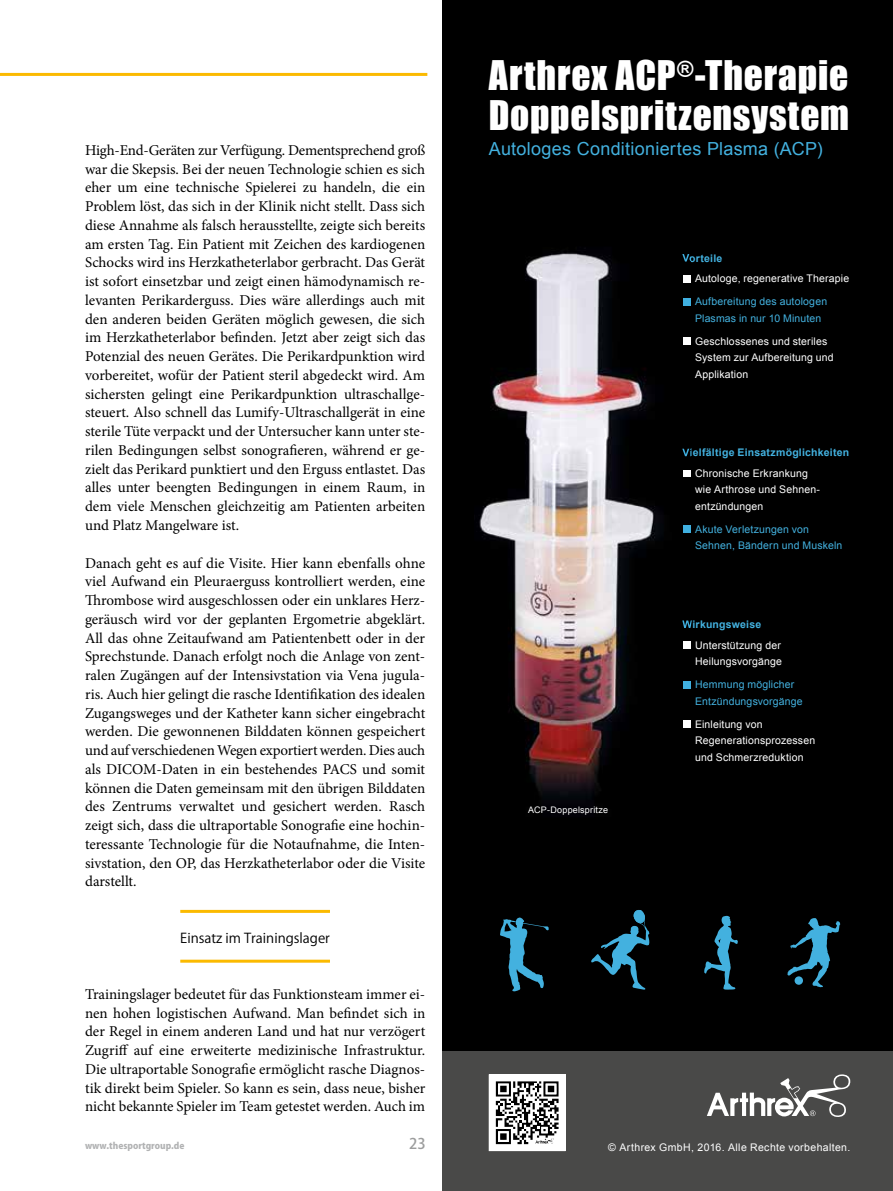
<style>
.page{position:relative;width:893px;height:1191px;background:#fff}
.page>*{position:absolute;margin:0;border:0;box-sizing:border-box;transform-origin:0 0}
.t1{font:37.5px/40.5px "Impact";letter-spacing:.02em;color:#fff}
.t2{font:18px "Arial";letter-spacing:.015em;color:#43b1df}
.t3{font:15px/18.8px "Minion Pro";letter-spacing:-.005em;color:#000;text-align:justify}
.t4{font:500 14.7px "Koz Go Pro";color:#9c9d9d}
.t5{font:13.5px "Koz Go Pro";color:#000}
.t6{font:10.5px/16.5px "Arial";letter-spacing:.015em;color:#fff}
.t7{font:10.5px/16.5px "Arial";letter-spacing:.015em;color:#43b1df}
.t8{font:700 10.5px "Arial";letter-spacing:.02em;color:#43b1df}
.t9{font:10.5px "Arial";letter-spacing:.035em;color:#fff}
.t10{font:800 9px "Koz Go Pro";color:#b1b2b3}
.t11{font:9px "Arial";letter-spacing:.02em;color:#fff}
.s1{font-size:15px}
</style>
<div class="page">
<hr style="left:0;top:73px;width:427px;height:3px;background:#fbba00">
<hr style="left:180px;top:910px;width:150px;height:3px;background:#fbba00">
<hr style="left:180px;top:959px;width:150px;height:3px;background:#fbba00">
<div style="left:442px;top:0;width:451px;height:1191px;background:#000"></div>
<div style="left:442px;top:1051px;width:451px;height:140px;background:#494948"></div>
<svg style="left:491px;top:1076px;width:72px;height:73px;background:#a5a5a5"></svg>
<div style="left:489px;top:1074px;width:76px;height:77px;border:1px solid #fff"></div>
<svg style="left:707px;top:1074px;width:143px;height:43px"></svg>
<img style="left:479px;top:248px;width:212px;height:555px">
<svg style="left:682px;top:254px;width:9px;height:8px"></svg>
<svg style="left:683px;top:275px;width:7px;height:7px"></svg>
<svg style="left:683px;top:298px;width:7px;height:7px"></svg>
<svg style="left:683px;top:338px;width:7px;height:6px"></svg>
<svg style="left:682px;top:620px;width:9px;height:10px"></svg>
<svg style="left:683px;top:642px;width:7px;height:7px"></svg>
<svg style="left:683px;top:681px;width:7px;height:7px"></svg>
<svg style="left:683px;top:720px;width:7px;height:7px"></svg>
<svg style="left:682px;top:448px;width:9px;height:10px"></svg>
<svg style="left:683px;top:470px;width:7px;height:7px"></svg>
<svg style="left:683px;top:526px;width:7px;height:7px"></svg>
<svg style="left:787px;top:918px;width:53px;height:69px"></svg>
<div style="left:795px;top:976px;width:8px;height:8px;background:#43b1df;border-radius:50%"></div>
<svg style="left:591px;top:910px;width:58px;height:79px"></svg>
<svg style="left:500px;top:917px;width:49px;height:74px"></svg>
<svg style="left:704px;top:916px;width:34px;height:73px"></svg>
<p class="t3" style="left:85px;top:141px;width:342px">High-End-Geräten zur Verfügung. Dementsprechend groß war die Skepsis. Bei der neuen Technologie schien es sich eher um eine technische Spielerei zu handeln, die ein Problem löst, das sich in der Klinik nicht stellt. Dass sich diese Annahme als falsch herausstellte, zeigte sich bereits am ersten Tag. Ein Patient mit Zeichen des kardiogenen Schocks wird ins Herzkatheterlabor gerbracht. Das Gerät ist sofort einsetzbar und zeigt einen hämodynamisch re&shy;levanten Perikarderguss. Dies wäre allerdings auch mit den anderen beiden Geräten möglich gewesen, die sich im Herzkatheterlabor befinden. Jetzt aber zeigt sich das Potenzial des neuen Gerätes. Die Perikardpunktion wird vorbereitet, wofür der Patient steril abgedeckt wird. Am sichersten gelingt eine Perikardpunktion ultraschallge&shy;steuert. Also schnell das Lumify-Ultraschallgerät in eine sterile Tüte verpackt und der Untersucher kann unter ste&shy;rilen Bedingungen selbst sonografieren, während er ge&shy;zielt das Perikard punktiert und den Erguss entlastet. Das alles unter beengten Bedingungen in einem Raum, in dem viele Menschen gleichzeitig am Patienten arbeiten und Platz Mangelware ist.</p>
<p class="t3" style="left:85px;top:553px;width:342px">Danach geht es auf die Visite. Hier kann ebenfalls ohne viel Aufwand ein Pleuraerguss kontrolliert werden, eine Thrombose wird ausgeschlossen oder ein unklares Herz&shy;geräusch wird vor der geplanten Ergometrie abgeklärt.<br>All das ohne Zeitaufwand am Patientenbett oder in der Sprechstunde. Danach erfolgt noch die Anlage von zent&shy;ralen Zugängen auf der Intensivstation via Vena jugula&shy;ris. Auch hier gelingt die rasche Identifikation des idealen Zugangsweges und der Katheter kann sicher eingebracht werden. Die gewonnenen Bilddaten können gespeichert und auf verschiedenen Wegen exportiert werden. Dies auch als DICOM-Daten in ein bestehendes PACS und somit können die Daten gemeinsam mit den übrigen Bilddaten des Zentrums verwaltet und gesichert werden. Rasch zeigt sich, dass die ultraportable Sonografie eine hochin&shy;teressante Technologie für die Notaufnahme, die Inten&shy;sivstation, den OP, das Herzkatheterlabor oder die Visite darstellt.</p>
<p class="t5" style="left:180px;top:929px;width:151px">Einsatz im Trainingslager</p>
<p class="t3" style="left:85px;top:984px;width:342px">Trainingslager bedeutet für das Funktionsteam immer ei&shy;nen hohen logistischen Aufwand. Man befindet sich in der Regel in einem anderen Land und hat nur verzögert Zugriff auf eine erweiterte medizinische Infrastruktur.<br>Die ultraportable Sonografie ermöglicht rasche Diagnos&shy;tik direkt beim Spieler. So kann es sein, dass neue, bisher nicht bekannte Spieler im Team getestet werden. Auch im</p>
<p class="t10" style="left:85px;top:1139px;width:101px">www.thesportgroup.de</p>
<p class="t4" style="left:409px;top:1134px;width:18px">23</p>
<h1 class="t1" style="left:489px;top:54px;width:362px">Arthrex ACP<sup>®</sup>-Therapie<br>Doppelspritzensystem</h1>
<p class="t2" style="left:489px;top:136px;width:335px">Autologes Conditioniertes Plasma (ACP)</p>
<p class="t8" style="left:682px;top:251px;width:42px">Vorteile</p>
<p class="t6" style="left:682px;top:270px;width:168px"><span class="s1">■</span> Autologe, regenerative Therapie</p>
<p class="t7" style="left:695px;top:293px;width:134px;text-indent:-13px"><span class="s1">■</span> Aufbereitung des autologen<br>Plasmas in nur 10 Minuten</p>
<p class="t6" style="left:695px;top:333px;width:140px;text-indent:-13px"><span class="s1">■</span> Geschlossenes und steriles<br>System zur Aufbereitung und<br>Applikation</p>
<p class="t8" style="left:682px;top:445px;width:168px">Vielfältige Einsatzmöglichkeiten</p>
<p class="t6" style="left:695px;top:465px;width:127px;text-indent:-13px"><span class="s1">■</span> Chronische Erkrankung wie Arthrose und Sehnen&shy;entzündungen</p>
<p class="t7" style="left:695px;top:521px;width:149px;text-indent:-13px"><span class="s1">■</span> Akute Verletzungen von<br>Sehnen, Bändern und Muskeln</p>
<p class="t11" style="left:528px;top:803px;width:81px">ACP-Doppelspritze</p>
<p class="t8" style="left:682px;top:617px;width:81px">Wirkungsweise</p>
<p class="t6" style="left:682px;top:637px;width:101px;text-align:right"><span class="s1">■</span> Unterstützung der<br>Heilungsvorgänge</p>
<p class="t7" style="left:695px;top:676px;width:109px;text-indent:-13px"><span class="s1">■</span> Hemmung möglicher<br>Entzündungsvorgänge</p>
<p class="t6" style="left:695px;top:715px;width:122px;text-indent:-13px"><span class="s1">■</span> Einleitung von<br>Regenerationsprozessen und Schmerzreduktion</p>
<p class="t9" style="left:608px;top:1140px;width:243px">© Arthrex GmbH, 2016. Alle Rechte vorbehalten.</p>
</div>
